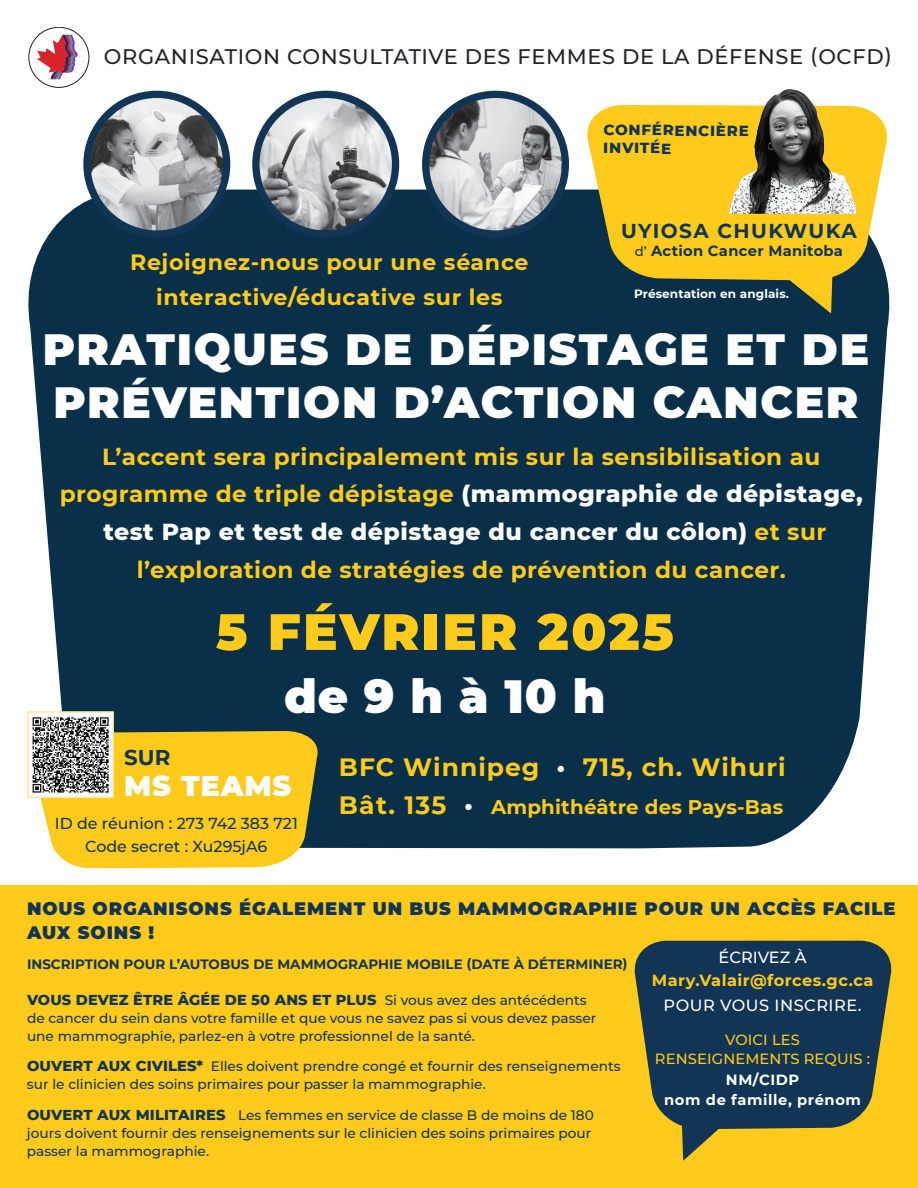
<style>
.page{position:relative;width:918px;height:1188px;background:#fff}
.page>*{position:absolute;margin:0;border:0;box-sizing:border-box;transform-origin:0 0}
.t1{font:900 51px "Montserrat";letter-spacing:.05em;color:#feca1b}
.t2{font:900 46.5px "Montserrat";color:#fff}
.t3{font:900 43.65px/52.5px "Montserrat";letter-spacing:.04em;color:#fff}
.t4{font:900 28.5px "Montserrat";letter-spacing:.03em;color:#fff}
.t5{font:700 25.05px "Montserrat";letter-spacing:.04em;color:#feca1b}
.t6{font:800 23.7px "Montserrat";letter-spacing:.02em;color:#fff}
.t7{font:700 23.25px/37.8px "Montserrat";letter-spacing:.02em;color:#feca1b;text-align:center}
.t8{font:700 22.2px/34.5px "Montserrat";letter-spacing:.03em;color:#feca1b;text-align:center}
.t9{font:700 21.3px "Montserrat";color:#123555}
.t10{font:500 21px "Montserrat";letter-spacing:.03em;color:#212429}
.t11{font:700 20.1px "Montserrat";letter-spacing:.07em;color:#123555}
.t12{font:700 19.8px "Montserrat";letter-spacing:.01em;color:#feca1b}
.t13{font:900 18px/24px "Montserrat";letter-spacing:.05em;color:#123555}
.t14{font:700 16.2px "Montserrat";letter-spacing:.03em;color:#feca1b}
.t15{font:500 16.2px "Montserrat";letter-spacing:.03em;color:#fff}
.t16{font:500 16.2px "Montserrat";color:#fff}
.t17{font:500 15.9px/23.1px "Montserrat";color:#123555;text-align:center}
.t18{font:800 15px/17.7px "Montserrat";letter-spacing:.04em;color:#123555}
.t19{font:800 14.7px "Montserrat";letter-spacing:.01em;color:#123555}
.t20{font:500 14.7px/19px "Montserrat";letter-spacing:.01em;color:#feca1b;text-align:center}
.t21{font:700 14.7px/20.5px "Montserrat";letter-spacing:.04em;color:#fff;text-align:center}
.t22{font:700 14.7px "Montserrat";letter-spacing:.02em;color:#123555}
.t23{font:500 13.65px/18px "Montserrat";color:#123555}
.t24{font:700 13.5px "Montserrat";color:#123555}
.t25{font:700 12px "Montserrat";letter-spacing:.01em;color:#fff}
.s1{font-weight:500;font-size:13.2px}
.s2{font-weight:800;font-size:23.7px;color:#fff}
.s3{font-weight:700;font-size:23.25px;color:#feca1b}
.s4{color:#fff}
.s5{font-size:25.05px}
.s6{font-size:25.05px;color:#fff}
.s7{font-weight:500;font-size:13.65px}
.s8{font-weight:800;font-size:14.7px}
</style>
<div class="page">
<div style="left:0;top:886px;width:918px;height:302px;background:#feca1b"></div>
<div style="left:27px;top:189px;width:863px;height:659px;background:#0a2f49"></div>
<svg style="left:586px;top:105px;width:302px;height:209px;background:#bca232"></svg>
<svg style="left:634px;top:941px;width:258px;height:220px;fill:#123555"></svg>
<svg style="left:30px;top:731px;width:289px;height:137px;background:#f5c82b"></svg>
<div style="left:29px;top:27px;width:60px;height:61px;border:1px solid #231f20;border-radius:50%"></div>
<svg style="left:37px;top:35px;width:41px;height:44px"></svg>
<img style="left:724px;top:89px;width:131px;height:124px">
<div style="left:28px;top:712px;width:85px;height:85px;background:#fff"></div>
<img style="left:32px;top:717px;width:77px;height:76px">
<div style="left:27px;top:711px;width:87px;height:87px;border:2px solid #fceaa6"></div>
<img style="left:426px;top:95px;width:139px;height:139px">
<div style="left:422px;top:91px;width:147px;height:147px;border:7px solid #123555;border-radius:50%"></div>
<img style="left:87px;top:97px;width:140px;height:136px">
<div style="left:83px;top:91px;width:147px;height:147px;border:7px solid #123555;border-radius:50%"></div>
<img style="left:256px;top:98px;width:140px;height:133px">
<div style="left:252px;top:91px;width:147px;height:147px;border:7px solid #123555;border-radius:50%"></div>
<h3 class="t10" style="left:104px;top:42px;width:790px">ORGANISATION CONSULTATIVE DES FEMMES DE LA DÉFENSE (OCFD)</h3>
<h3 class="t8" style="left:130px;top:244px;width:400px">Rejoignez-nous pour une séance interactive/éducative sur les</h3>
<p class="t18" style="left:603px;top:121px;width:147px">CONFÉRENCIÈRE<br>INVITÉE</p>
<h3 class="t11" style="left:621px;top:216px;width:237px">UYIOSA CHUKWUKA</h3>
<p class="t22" style="left:635px;top:241px;width:210px"><span class="s1">d’</span> Action Cancer Manitoba</p>
<p class="t25" style="left:634px;top:285px;width:156px">Présentation en anglais.</p>
<h3 class="t3" style="left:43px;top:321px;width:828px">PRATIQUES DE DÉPISTAGE ET DE<br>PRÉVENTION D’ACTION CANCER</h3>
<h3 class="t7" style="left:60px;top:436px;width:805px">L’accent sera principalement mis sur la sensibilisation au programme de triple dépistage <span class="s2">(mammographie de dépistage,</span></h3>
<h3 class="t6" style="left:104px;top:514px;width:724px">test Pap et test de dépistage du cancer du côlon) <span class="s3">et sur</span></h3>
<h3 class="t7" style="left:137px;top:549px;width:651px">l’exploration de stratégies de prévention du cancer.</h3>
<h1 class="t1" style="left:216px;top:594px;width:459px">5 FÉVRIER 2025</h1>
<h2 class="t2" style="left:284px;top:662px;width:323px">de 9 h à 10 h</h2>
<h3 class="t9" style="left:124px;top:742px;width:48px">SUR</h3>
<h3 class="t4" style="left:124px;top:765px;width:169px">MS TEAMS</h3>
<p class="t17" style="left:55px;top:811px;width:245px">ID de réunion : 273 742 383 721<br>Code secret : Xu295jA6</p>
<h3 class="t5" style="left:339px;top:749px;width:448px">BFC Winnipeg <span class="s4">•</span> 715, ch. Wihuri</h3>
<h3 class="t12" style="left:339px;top:793px;width:446px"><span class="s5">Bât. 135</span> <span class="s6">•</span> Amphithéâtre des Pays-Bas</h3>
<h3 class="t13" style="left:27px;top:895px;width:870px">NOUS ORGANISONS ÉGALEMENT UN BUS MAMMOGRAPHIE POUR UN ACCÈS FACILE<br>AUX SOINS !</h3>
<p class="t24" style="left:27px;top:954px;width:602px">INSCRIPTION POUR L’AUTOBUS DE MAMMOGRAPHIE MOBILE (DATE À DÉTERMINER)</p>
<p class="t16" style="left:719px;top:946px;width:90px">ÉCRIVEZ À</p>
<p class="t14" style="left:652px;top:969px;width:223px">Mary.Valair@forces.gc.ca</p>
<p class="t15" style="left:664px;top:994px;width:199px">POUR VOUS INSCRIRE.</p>
<p class="t20" style="left:655px;top:1030px;width:217px">VOICI LES<br>RENSEIGNEMENTS REQUIS :</p>
<p class="t21" style="left:664px;top:1069px;width:198px">NM/CIDP<br>nom de famille, prénom</p>
<p class="t19" style="left:27px;top:989px;width:561px">VOUS DEVEZ ÊTRE ÂGÉE DE 50 ANS ET PLUS <span class="s7">Si vous avez des antécédents</span></p>
<p class="t23" style="left:27px;top:1008px;width:571px">de cancer du sein dans votre famille et que vous ne savez pas si vous devez passer une mammographie, parlez-en à votre professionnel de la santé.</p>
<p class="t23" style="left:27px;top:1057px;width:595px"><span class="s8">OUVERT AUX CIVILES*</span> Elles doivent prendre congé et fournir des renseignements sur le clinicien des soins primaires pour passer la mammographie.</p>
<p class="t23" style="left:27px;top:1106px;width:568px"><span class="s8">OUVERT AUX MILITAIRES</span> Les femmes en service de classe B de moins de 180 jours doivent fournir des renseignements sur le clinicien des soins primaires pour passer la mammographie.</p>
</div>
